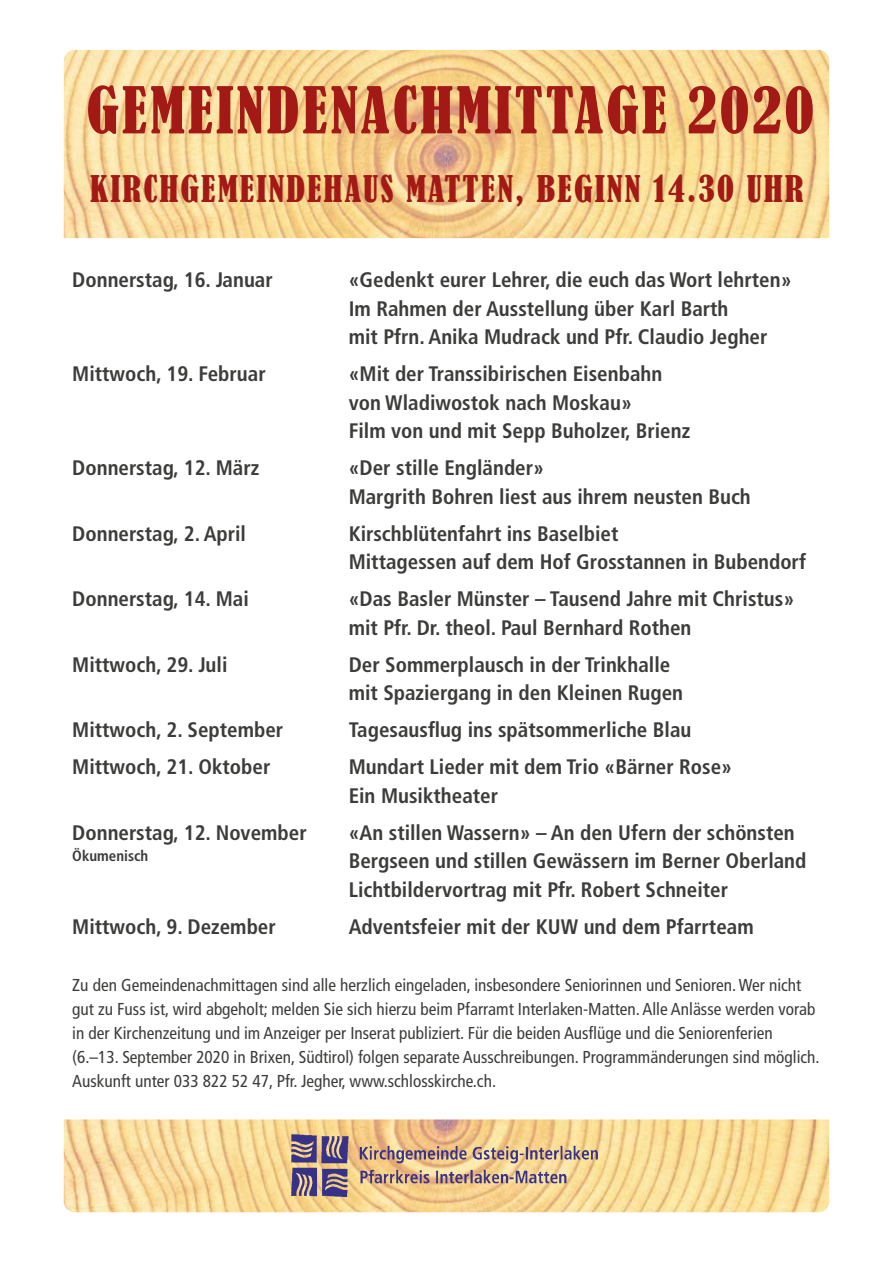
<style>
.page{position:relative;width:893px;height:1263px;background:#fff}
.page>*{position:absolute;margin:0;border:0;box-sizing:border-box;transform-origin:0 0}
.t1{font:condensed 60px "Bernard";letter-spacing:.05em;color:#a21915}
.t2{font:condensed 34.5px "Bernard";letter-spacing:.06em;color:#a21915}
.t3{font:700 condensed 21px/28.5px "Frutiger";color:#3c3c3b}
.t4{font:condensed 17.25px/24px "Frutiger";color:#3c3c3b}
.t5{font:700 condensed 15px "Frutiger";color:#3c3c3b}
</style>
<div class="page">
<img style="left:64px;top:50px;width:765px;height:188px">
<img style="left:64px;top:1119px;width:765px;height:93px">
<img style="left:292px;top:1135px;width:306px;height:61px">
<h1 class="t1" style="left:86px;top:75px;width:729px">GEMEINDENACHMITTAGE 2020</h1>
<h2 class="t2" style="left:90px;top:169px;width:715px">KIRCHGEMEINDEHAUS MATTEN, BEGINN 14.30 UHR</h2>
<p class="t3" style="left:72px;top:266px;width:202px">Donnerstag, 16. Januar</p>
<p class="t3" style="left:349px;top:266px;width:444px">«Gedenkt eurer Lehrer, die euch das Wort lehrten»<br>Im Rahmen der Ausstellung über Karl Barth<br>mit Pfrn. Anika Mudrack und Pfr. Claudio Jegher</p>
<p class="t3" style="left:72px;top:360px;width:195px">Mittwoch, 19. Februar</p>
<p class="t3" style="left:349px;top:360px;width:343px">«Mit der Transsibirischen Eisenbahn von Wladiwostok nach Moskau»<br>Film von und mit Sepp Buholzer, Brienz</p>
<p class="t3" style="left:72px;top:454px;width:189px">Donnerstag, 12. März</p>
<p class="t3" style="left:349px;top:454px;width:404px">«Der stille Engländer»<br>Margrith Bohren liest aus ihrem neusten Buch</p>
<p class="t3" style="left:72px;top:519px;width:175px">Donnerstag, 2. April</p>
<p class="t3" style="left:349px;top:519px;width:459px">Kirschblütenfahrt ins Baselbiet<br>Mittagessen auf dem Hof Grosstannen in Bubendorf</p>
<p class="t3" style="left:72px;top:585px;width:178px">Donnerstag, 14. Mai</p>
<p class="t3" style="left:349px;top:585px;width:447px">«Das Basler Münster – Tausend Jahre mit Christus» mit Pfr. Dr. theol. Paul Bernhard Rothen</p>
<p class="t3" style="left:72px;top:650px;width:157px">Mittwoch, 29. Juli</p>
<p class="t3" style="left:349px;top:650px;width:336px">Der Sommerplausch in der Trinkhalle mit Spaziergang in den Kleinen Rugen</p>
<p class="t3" style="left:72px;top:716px;width:212px">Mittwoch, 2. September</p>
<p class="t3" style="left:349px;top:716px;width:344px">Tagesausflug ins spätsommerliche Blau</p>
<p class="t3" style="left:72px;top:753px;width:200px">Mittwoch, 21. Oktober</p>
<p class="t3" style="left:349px;top:753px;width:385px">Mundart Lieder mit dem Trio «Bärner Rose»<br>Ein Musiktheater</p>
<p class="t3" style="left:72px;top:818px;width:236px">Donnerstag, 12. November</p>
<p class="t3" style="left:349px;top:818px;width:448px">«An stillen Wassern» – An den Ufern der schönsten</p>
<p class="t5" style="left:72px;top:846px;width:78px">Ökumenisch</p>
<p class="t3" style="left:349px;top:847px;width:459px">Bergseen und stillen Gewässern im Berner Oberland<br>Lichtbildervortrag mit Pfr. Robert Schneiter</p>
<p class="t3" style="left:72px;top:912px;width:205px">Mittwoch, 9. Dezember</p>
<p class="t3" style="left:349px;top:912px;width:406px">Adventsfeier mit der KUW und dem Pfarrteam</p>
<p class="t4" style="left:72px;top:973px;width:749px">Zu den Gemeindenachmittagen sind alle herzlich eingeladen, insbesondere Seniorinnen und Senioren. Wer nicht gut zu Fuss ist, wird abgeholt; melden Sie sich hierzu beim Pfarramt Interlaken-Matten. Alle Anlässe werden vorab in der Kirchenzeitung und im Anzeiger per Inserat publiziert. Für die beiden Ausflüge und die Seniorenferien (6.–13. September 2020 in Brixen, Südtirol) folgen separate Ausschreibungen. Programmänderungen sind möglich.<br>Auskunft unter 033 822 52 47, Pfr. Jegher, www.schlosskirche.ch.</p>
</div>
